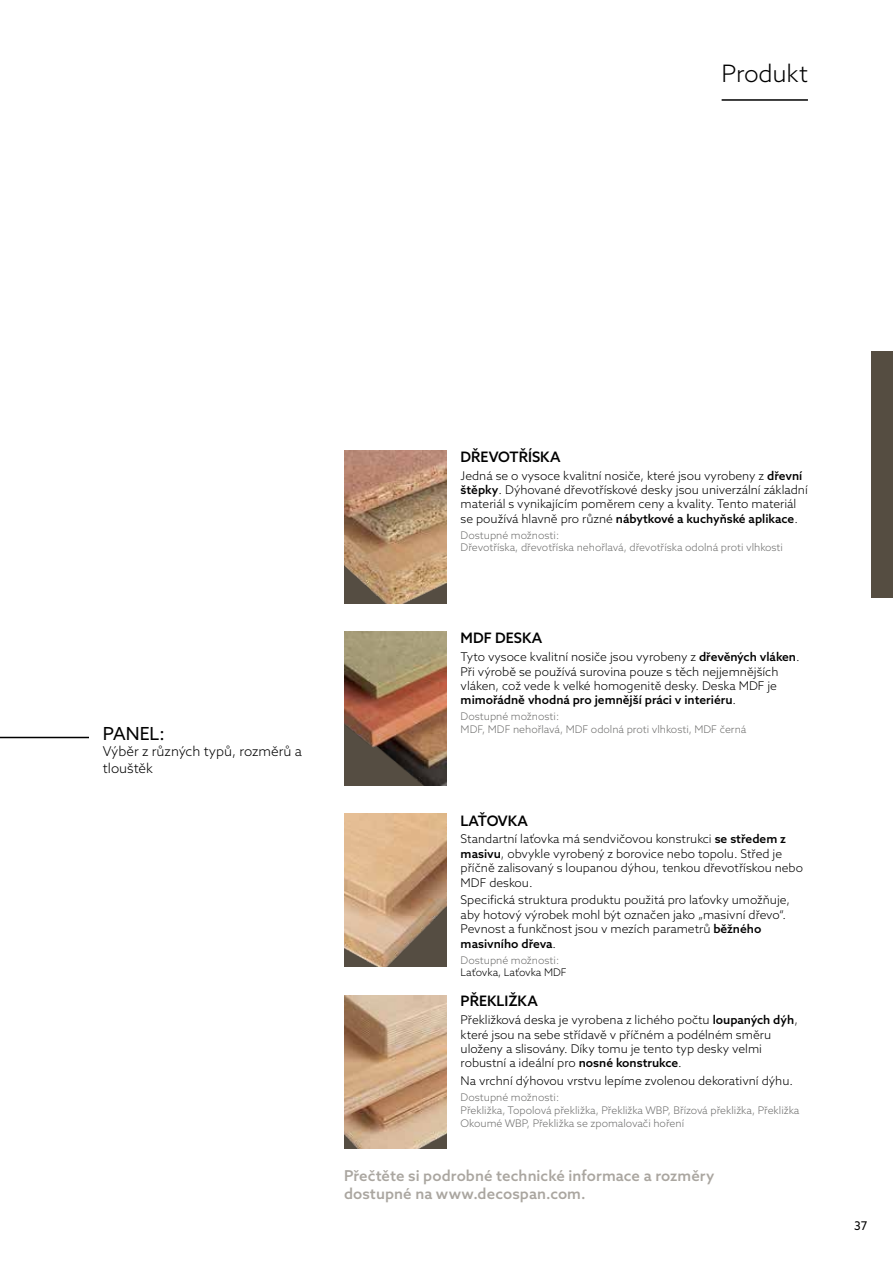
<style>
.page{position:relative;width:893px;height:1263px;background:#fff}
.page>*{position:absolute;margin:0;border:0;box-sizing:border-box;transform-origin:0 0}
.t1{font:300 24px "Azo Sans";letter-spacing:-.01em;color:#000}
.t2{font:18px "Azo Sans";color:#000}
.t3{font:500 15px/18px "Azo Sans";letter-spacing:.005em;color:#aaa6a0}
.t4{font:500 14.4px "Azo Sans";color:#000}
.t5{font:300 13.5px/16.2px "Azo Sans";color:#000}
.t6{font:300 12px/14.4px "Azo Sans";color:#000}
.t7{font:12px "Azo Sans";color:#000}
.t8{font:300 10.5px/12.6px "Azo Sans";color:#6f6f6e}
.t9{font:300 10.5px "Azo Sans";color:#000}
.s1{font-weight:500}
</style>
<div class="page">
<hr style="left:0;top:737px;width:89px;height:1px;background:#000">
<hr style="left:722px;top:99px;width:86px;height:2px;background:#000">
<div style="left:872px;top:351px;width:21px;height:247px;background:#554d41"></div>
<img style="left:344px;top:632px;width:102px;height:153px">
<img style="left:344px;top:450px;width:102px;height:153px">
<img style="left:344px;top:813px;width:102px;height:153px">
<img style="left:344px;top:995px;width:102px;height:153px">
<h1 class="t1" style="left:722px;top:58px;width:88px">Produkt</h1>
<h2 class="t2" style="left:103px;top:722px;width:63px">PANEL:</h2>
<p class="t5" style="left:103px;top:743px;width:201px">Výběr z různých typů, rozměrů a tlouštěk</p>
<p class="t4" style="left:461px;top:447px;width:101px">DŘEVOTŘÍSKA</p>
<p class="t6" style="left:461px;top:468px;width:349px">Jedná se o vysoce kvalitní nosiče, které jsou vyrobeny z <span class="s1">dřevní štěpky</span>. Dýhované dřevotřískové desky jsou univerzální základní materiál s vynikajícím poměrem ceny a kvality. Tento materiál se používá hlavně pro různé <span class="s1">nábytkové a kuchyňské aplikace</span>.</p>
<p class="t8" style="left:461px;top:529px;width:324px">Dostupné možnosti:<br>Dřevotříska, dřevotříska nehořlavá, dřevotříska odolná proti vlhkosti</p>
<p class="t4" style="left:461px;top:629px;width:83px">MDF DESKA</p>
<p class="t6" style="left:461px;top:649px;width:341px">Tyto vysoce kvalitní nosiče jsou vyrobeny z <span class="s1">dřevěných vláken</span>.<br>Při výrobě se používá surovina pouze s těch nejjemnějších vláken, což vede k velké homogenitě desky. Deska MDF je <span class="s1">mimořádně vhodná pro jemnější práci v interiéru</span>.</p>
<p class="t8" style="left:461px;top:710px;width:287px">Dostupné možnosti:<br>MDF, MDF nehořlavá, MDF odolná proti vlhkosti, MDF černá</p>
<p class="t4" style="left:461px;top:811px;width:69px">LAŤOVKA</p>
<p class="t6" style="left:461px;top:832px;width:344px">Standartní laťovka má sendvičovou konstrukci <span class="s1">se středem z masivu</span>, obvykle vyrobený z borovice nebo topolu. Střed je příčně zalisovaný s loupanou dýhou, tenkou dřevotřískou nebo MDF deskou.</p>
<p class="t6" style="left:461px;top:893px;width:331px">Specifická struktura produktu použitá pro laťovky umožňuje, aby hotový výrobek mohl být označen jako „masivní dřevo“.<br>Pevnost a funkčnost jsou v mezích parametrů <span class="s1">běžného masivního dřeva</span>.</p>
<p class="t8" style="left:461px;top:953px;width:100px">Dostupné možnosti:</p>
<p class="t9" style="left:461px;top:966px;width:108px">Laťovka, Laťovka MDF</p>
<p class="t4" style="left:461px;top:992px;width:79px">PŘEKLIŽKA</p>
<p class="t6" style="left:461px;top:1013px;width:339px">Překližková deska je vyrobena z lichého počtu <span class="s1">loupaných dýh</span>, které jsou na sebe střídavě v příčném a podélném směru uloženy a slisovány. Díky tomu je tento typ desky velmi robustní a ideální pro <span class="s1">nosné konstrukce</span>.</p>
<p class="t6" style="left:461px;top:1074px;width:334px">Na vrchní dýhovou vrstvu lepíme zvolenou dekorativní dýhu.</p>
<p class="t8" style="left:461px;top:1091px;width:340px">Dostupné možnosti:<br>Překližka, Topolová překližka, Překližka WBP, Břízová překližka, Překližka<br>Okoumé WBP, Překližka se zpomalovači hoření</p>
<p class="t3" style="left:344px;top:1166px;width:372px">Přečtěte si podrobné technické informace a rozměry dostupné na www.decospan.com.</p>
<p class="t7" style="left:854px;top:1218px;width:15px">37</p>
</div>
